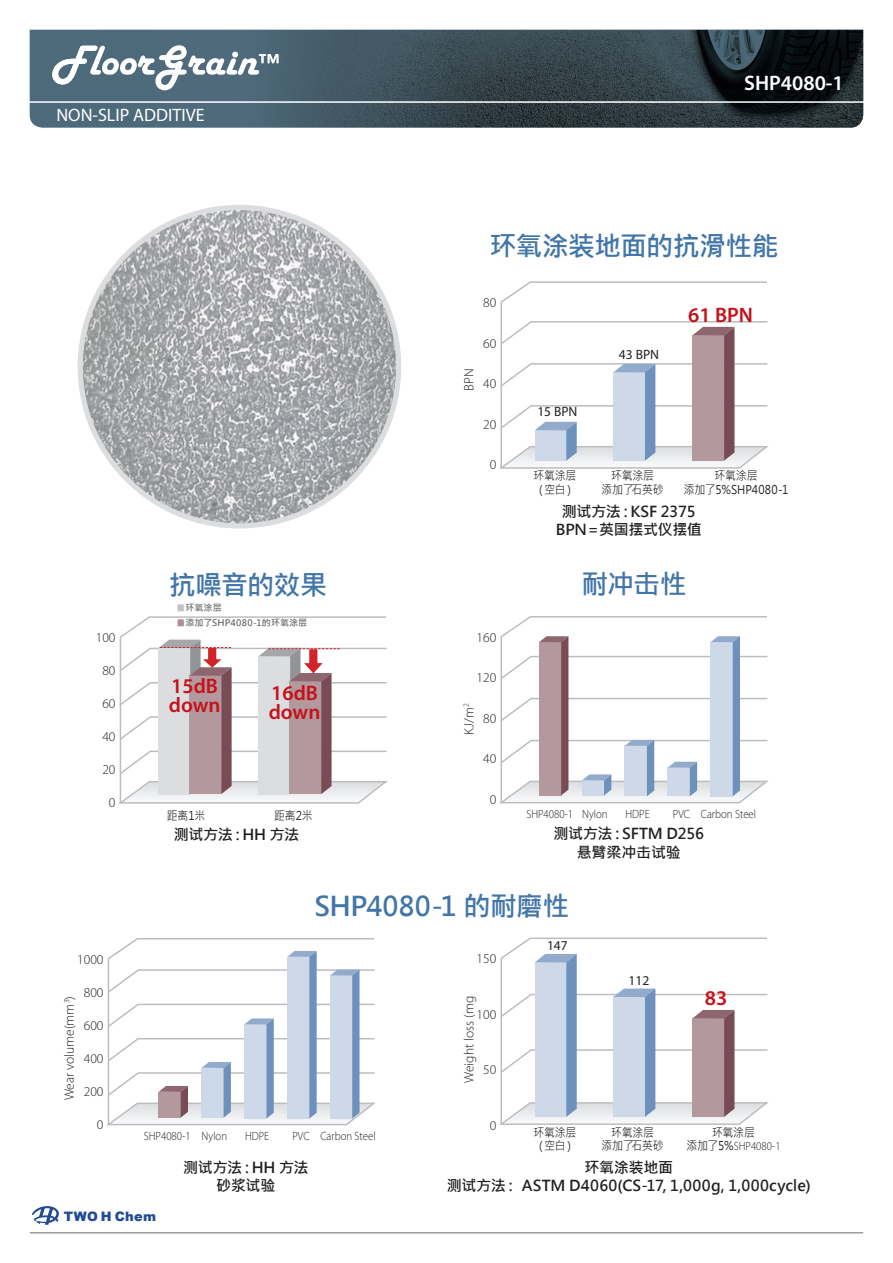
<style>
.page{position:relative;width:893px;height:1263px;background:#fff}
.page>*{position:absolute;margin:0;border:0;box-sizing:border-box;transform-origin:0 0}
.t1{font:700 27px "Microsoft Jheng Hei";letter-spacing:-.025em;color:#4276a8}
.t2{font:600 21px/18.6px "Myriad Pro";color:#c4121a}
.t3{font:600 21px "Myriad Pro";color:#fff}
.t4{font:18px "Myriad Pro";color:#fff}
.t5{font:700 15px/18.8px "Microsoft Jheng Hei";letter-spacing:-.01em;color:#231f20;text-align:center}
.t6{font:700 15px/18.8px "Microsoft Jheng Hei";letter-spacing:.01em;color:#231f20;text-align:center}
.t7{font:300 13.5px "Myriad Pro";color:#231f20}
.t8{font:13.5px "Myriad Pro";color:#231f20}
.t9{font:900 13.05px "Arial";letter-spacing:.015em;color:#214c94}
.t10{font:300 12px "Myriad Pro";color:#231f20;scale:.9 1}
.t11{font:12px/13.5px "Microsoft Jheng Hei";letter-spacing:-.01em;color:#231f20;text-align:center;scale:.9 1}
.t12{font:700 9px/15.6px "Microsoft Jheng Hei";color:#6c6d70}
.s1{font-family:"Rix M Go PB";font-weight:400;font-size:10.5px;color:#c1c2c4}
.s2{font-family:"Rix M Go PB";font-weight:400;font-size:10.5px;color:#ac8e93}
.s3{font-family:"Microsoft Jheng Hei";font-weight:400}
</style>
<div class="page">
<hr style="left:30px;top:1232px;width:833px;height:1px;background:#6c6d70">
<svg style="left:32px;top:1206px;width:27px;height:19px"></svg>
<svg style="left:500px;top:281px;width:267px;height:39px"></svg>
<svg style="left:499px;top:320px;width:270px;height:149px"></svg>
<svg style="left:119px;top:616px;width:268px;height:24px"></svg>
<svg style="left:118px;top:640px;width:270px;height:164px"></svg>
<svg style="left:501px;top:616px;width:266px;height:20px"></svg>
<img style="left:80px;top:207px;width:319px;height:319px;border-radius:159px">
<svg style="left:499px;top:636px;width:270px;height:168px"></svg>
<svg style="left:506px;top:937px;width:261px;height:17px"></svg>
<svg style="left:499px;top:954px;width:270px;height:171px"></svg>
<svg style="left:118px;top:938px;width:257px;height:13px"></svg>
<svg style="left:106px;top:951px;width:270px;height:175px"></svg>
<img style="left:30px;top:30px;width:833px;height:98px">
<hr style="left:13px;top:101px;width:863px;height:2px;background:#fff">
<svg style="left:52px;top:45px;width:226px;height:45px"></svg>
<h3 class="t4" style="left:56px;top:104px;width:150px">NON-SLIP ADDITIVE</h3>
<h1 class="t1" style="left:169px;top:568px;width:160px">抗噪音的效果</h1>
<p class="t7" style="left:96px;top:629px;width:21px">100</p>
<p class="t7" style="left:102px;top:662px;width:15px">80</p>
<p class="t7" style="left:102px;top:695px;width:15px">60</p>
<p class="t7" style="left:102px;top:728px;width:15px">40</p>
<p class="t7" style="left:102px;top:761px;width:15px">20</p>
<p class="t7" style="left:109px;top:794px;width:8px">0</p>
<p class="t12" style="left:176px;top:600px;width:132px"><span class="s1">◼</span>环氧涂层<br><span class="s2">◼</span>添加了SHP4080-1的环氧涂层</p>
<h2 class="t2" style="left:169px;top:676px;width:53px">15dB down</h2>
<h2 class="t2" style="left:269px;top:683px;width:53px">16dB down</h2>
<p class="t11" style="left:167px;top:809px;width:44px">距离1米</p>
<p class="t11" style="left:274px;top:809px;width:44px">距离2米</p>
<p class="t5" style="left:174px;top:825px;width:127px">测试方法：HH 方法</p>
<h2 class="t3" style="left:744px;top:70px;width:101px">SHP4080-1</h2>
<h1 class="t1" style="left:489px;top:230px;width:291px">环氧涂装地面的抗滑性能</h1>
<p class="t7" style="left:461px;top:391px;width:24px;rotate:-90deg">BPN</p>
<p class="t7" style="left:483px;top:294px;width:15px">80</p>
<p class="t7" style="left:483px;top:335px;width:15px">60</p>
<p class="t7" style="left:483px;top:375px;width:15px">40</p>
<p class="t7" style="left:483px;top:416px;width:15px">20</p>
<p class="t7" style="left:490px;top:456px;width:8px">0</p>
<p class="t8" style="left:537px;top:403px;width:42px">15 BPN</p>
<p class="t8" style="left:619px;top:346px;width:42px">43 BPN</p>
<h2 class="t2" style="left:688px;top:305px;width:66px">61 BPN</h2>
<p class="t11" style="left:533px;top:469px;width:49px;text-align:left">环氧涂层（空白）</p>
<p class="t11" style="left:601px;top:469px;width:71px">环氧涂层<br>添加了石英砂</p>
<p class="t11" style="left:684px;top:469px;width:118px">环氧涂层<br>添加了5%SHP4080-1</p>
<p class="t5" style="left:556px;top:502px;width:148px">测试方法：KSF 2375<br>BPN＝英国摆式仪摆值</p>
<h1 class="t1" style="left:582px;top:567px;width:107px">耐冲击性</h1>
<p class="t7" style="left:477px;top:629px;width:21px">160</p>
<p class="t7" style="left:477px;top:670px;width:21px">120</p>
<p class="t7" style="left:483px;top:710px;width:15px">80</p>
<p class="t7" style="left:483px;top:751px;width:15px">40</p>
<p class="t7" style="left:490px;top:791px;width:8px">0</p>
<p class="t7" style="left:461px;top:735px;width:33px;rotate:-90deg">KJ/m<sup>2</sup></p>
<p class="t10" style="left:526px;top:807px;width:54px">SHP4080-1</p>
<p class="t10" style="left:582px;top:807px;width:30px">Nylon</p>
<p class="t10" style="left:625px;top:807px;width:28px">HDPE</p>
<p class="t10" style="left:673px;top:807px;width:94px">PVC Carbon Steel</p>
<p class="t5" style="left:554px;top:824px;width:152px">测试方法：SFTM D256悬臂梁冲击试验</p>
<h1 class="t1" style="left:314px;top:889px;width:256px">SHP4080-1 的耐磨性</h1>
<p class="t8" style="left:547px;top:937px;width:22px">147</p>
<p class="t7" style="left:77px;top:951px;width:28px">1000</p>
<p class="t7" style="left:84px;top:984px;width:21px">800</p>
<p class="t7" style="left:84px;top:1017px;width:21px">600</p>
<p class="t7" style="left:84px;top:1050px;width:21px">400</p>
<p class="t7" style="left:84px;top:1083px;width:21px">200</p>
<p class="t7" style="left:97px;top:1116px;width:8px">0</p>
<p class="t7" style="left:61px;top:1100px;width:106px;rotate:-90deg">Wear volume(mm<sup>3</sup>)</p>
<p class="t10" style="left:144px;top:1129px;width:94px">SHP4080-1 Nylon</p>
<p class="t10" style="left:245px;top:1129px;width:28px">HDPE</p>
<p class="t10" style="left:292px;top:1129px;width:94px">PVC Carbon Steel</p>
<p class="t7" style="left:477px;top:951px;width:21px">150</p>
<p class="t7" style="left:461px;top:1083px;width:88px;rotate:-90deg">Weight loss (mg</p>
<p class="t7" style="left:477px;top:1006px;width:21px">100</p>
<p class="t7" style="left:483px;top:1062px;width:15px">50</p>
<p class="t7" style="left:490px;top:1117px;width:8px">0</p>
<p class="t8" style="left:629px;top:972px;width:22px">112</p>
<h2 class="t2" style="left:705px;top:988px;width:24px">83</h2>
<p class="t11" style="left:533px;top:1125px;width:49px;text-align:left">环氧涂层（空白）</p>
<p class="t11" style="left:601px;top:1125px;width:71px">环氧涂层<br>添加了石英砂</p>
<p class="t11" style="left:712px;top:1125px;width:49px">环氧涂层</p>
<p class="t10" style="left:686px;top:1139px;width:106px"><span class="s3">添加了5%</span>SHP4080-1</p>
<p class="t5" style="left:183px;top:1158px;width:127px">测试方法：HH 方法砂浆试验</p>
<p class="t6" style="left:447px;top:1158px;width:366px">环氧涂装地面<br>测试方法： ASTM D4060(CS-17, 1,000g, 1,000cycle)</p>
<p class="t9" style="left:64px;top:1206px;width:94px">TWO H Chem</p>
</div>
